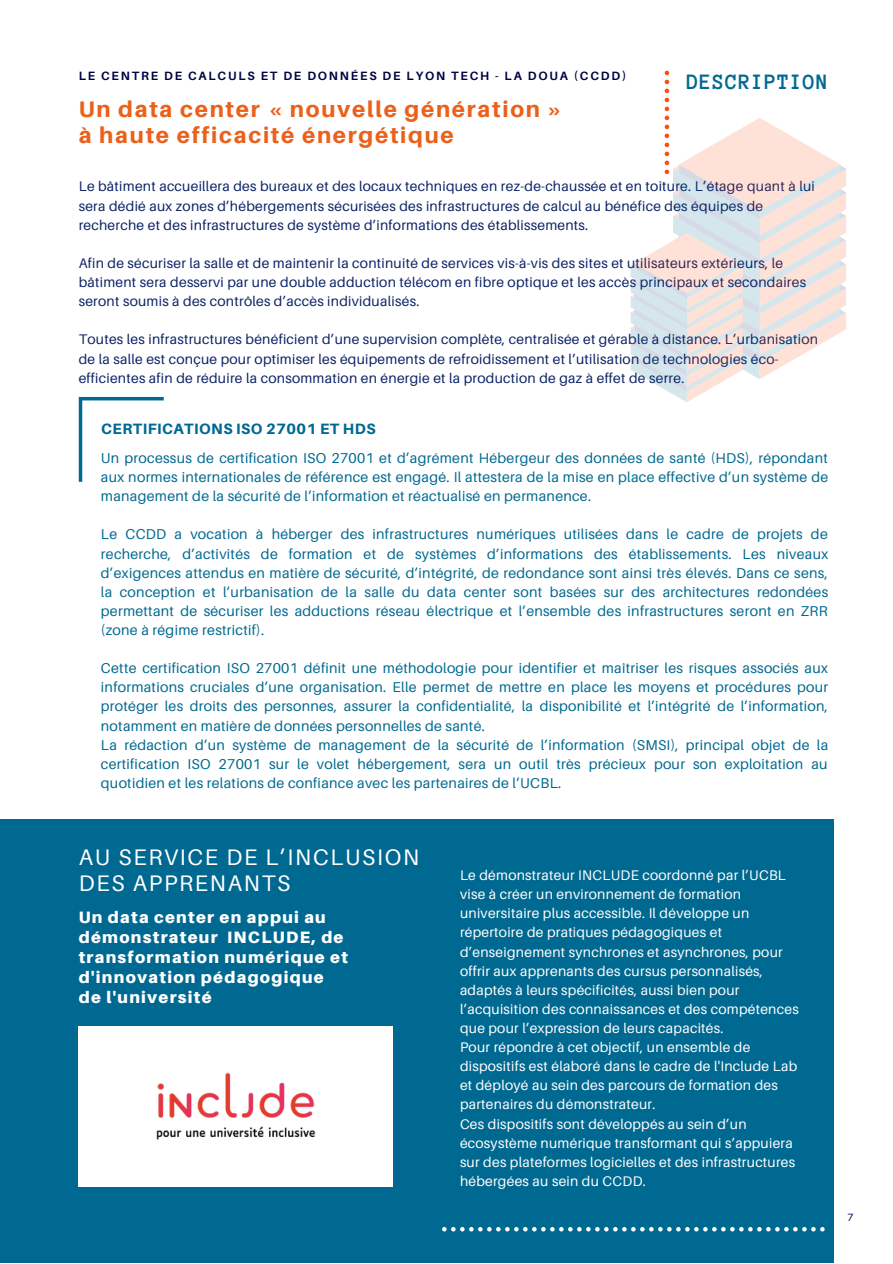
<style>
.page{position:relative;width:893px;height:1264px;background:#fff}
.page>*{position:absolute;margin:0;border:0;box-sizing:border-box;transform-origin:0 0}
.t1{font:800 22.5px/25.8px "Aileron";letter-spacing:.075em;color:#eb611b}
.t2{font:22.5px/25.8px "Aileron";letter-spacing:.075em;color:#fff}
.t3{font:700 22.5px "Anonymous Pro";letter-spacing:.03em;color:#006991}
.t4{font:900 16.5px/20.2px "Aileron";letter-spacing:.075em;color:#fff}
.t5{font:800 15px "Aileron";letter-spacing:.03em;color:#006991}
.t6{font:14.25px/19px "Aileron";letter-spacing:.02em;color:#006991;text-align:justify}
.t7{font:13.95px/19px "Aileron";letter-spacing:.02em;color:#0b2266}
.t8{font:13.95px/19px "Aileron";letter-spacing:.02em;color:#fff}
.t9{font:700 12px "Aileron";letter-spacing:.15em;color:#000342}
.t10{font:10.5px "Aileron";color:#000342}
</style>
<div class="page">
<div style="left:0;top:819px;width:834px;height:443px;background:#006991"></div>
<svg style="left:442px;top:1227px;width:382px;height:4px"></svg>
<div style="left:79px;top:1026px;width:314px;height:160px;background:#fff"></div>
<svg style="left:79px;top:397px;width:85px;height:85px"></svg>
<svg style="left:631px;top:71px;width:215px;height:331px"></svg>
<img style="left:156px;top:1072px;width:160px;height:68px">
<p class="t9" style="left:79px;top:68px;width:549px">LE CENTRE DE CALCULS ET DE DONNÉES DE LYON TECH - LA DOUA (CCDD)</p>
<h1 class="t1" style="left:79px;top:96px;width:485px">Un data center « nouvelle génération » à haute efficacité énergétique</h1>
<h1 class="t3" style="left:686px;top:70px;width:143px">DESCRIPTION</h1>
<p class="t7" style="left:79px;top:177px;width:737px">Le bâtiment accueillera des bureaux et des locaux techniques en rez-de-chaussée et en toiture. L’étage quant à lui sera dédié aux zones d’hébergements sécurisées des infrastructures de calcul au bénéfice des équipes de recherche et des infrastructures de système d’informations des établissements.</p>
<p class="t7" style="left:79px;top:253px;width:728px">Afin de sécuriser la salle et de maintenir la continuité de services vis-à-vis des sites et utilisateurs extérieurs, le bâtiment sera desservi par une double adduction télécom en fibre optique et les accès principaux et secondaires seront soumis à des contrôles d’accès individualisés.</p>
<p class="t7" style="left:79px;top:330px;width:740px">Toutes les infrastructures bénéficient d’une supervision complète, centralisée et gérable à distance. L’urbanisation de la salle est conçue pour optimiser les équipements de refroidissement et l’utilisation de technologies éco&shy;efficientes afin de réduire la consommation en énergie et la production de gaz à effet de serre.</p>
<p class="t5" style="left:101px;top:419px;width:276px">CERTIFICATIONS ISO 27001 ET HDS</p>
<p class="t6" style="left:101px;top:448px;width:728px">Un processus de certification ISO 27001 et d’agrément Hébergeur des données de santé (HDS), répondant aux normes internationales de référence est engagé. Il attestera de la mise en place effective d’un système de management de la sécurité de l’information et réactualisé en permanence.</p>
<p class="t6" style="left:101px;top:524px;width:728px">Le CCDD a vocation à héberger des infrastructures numériques utilisées dans le cadre de projets de recherche, d’activités de formation et de systèmes d’informations des établissements. Les niveaux d’exigences attendus en matière de sécurité, d’intégrité, de redondance sont ainsi très élevés. Dans ce sens, la conception et l’urbanisation de la salle du data center sont basées sur des architectures redondées permettant de sécuriser les adductions réseau électrique et l’ensemble des infrastructures seront en ZRR (zone à régime restrictif).</p>
<p class="t6" style="left:101px;top:658px;width:728px;text-align:left">Cette certification ISO 27001 définit une méthodologie pour identifier et maîtriser les risques associés aux informations cruciales d’une organisation. Elle permet de mettre en place les moyens et procédures pour protéger les droits des personnes, assurer la confidentialité, la disponibilité et l’intégrité de l’information, notamment en matière de données personnelles de santé.<br>La rédaction d’un système de management de la sécurité de l’information (SMSI), principal objet de la certification ISO 27001 sur le volet hébergement, sera un outil très précieux pour son exploitation au quotidien et les relations de confiance avec les partenaires de l’UCBL.</p>
<h1 class="t2" style="left:79px;top:844px;width:342px">AU SERVICE DE L’INCLUSION<br>DES APPRENANTS</h1>
<p class="t4" style="left:79px;top:906px;width:271px">Un data center en appui au démonstrateur INCLUDE, de transformation numérique et d'innovation pédagogique de l'université</p>
<p class="t8" style="left:460px;top:865px;width:340px">Le démonstrateur INCLUDE coordonné par l’UCBL vise à créer un environnement de formation universitaire plus accessible. Il développe un répertoire de pratiques pédagogiques et d’enseignement synchrones et asynchrones, pour offrir aux apprenants des cursus personnalisés, adaptés à leurs spécificités, aussi bien pour l’acquisition des connaissances et des compétences que pour l’expression de leurs capacités.<br>Pour répondre à cet objectif, un ensemble de dispositifs est élaboré dans le cadre de l'Include Lab et déployé au sein des parcours de formation des partenaires du démonstrateur.<br>Ces dispositifs sont développés au sein d’un écosystème numérique transformant qui s’appuiera sur des plateformes logicielles et des infrastructures hébergées au sein du CCDD.</p>
<p class="t10" style="left:847px;top:1210px;width:8px">7</p>
</div>
